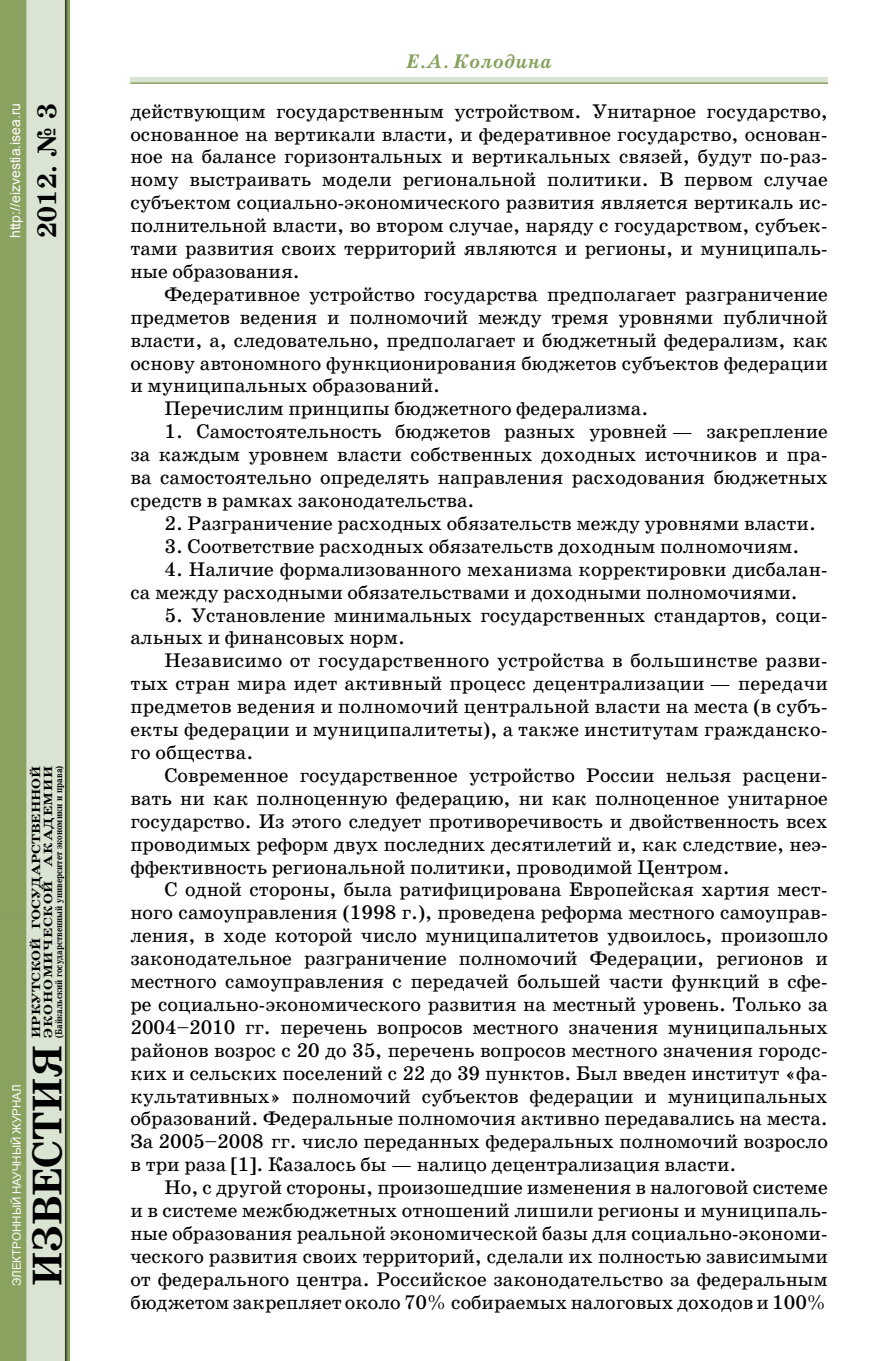
<style>
.page{position:relative;width:896px;height:1361px;background:#fff}
.page>*{position:absolute;margin:0;border:0;box-sizing:border-box;transform-origin:0 0}
.t1{font:700 42px "School Book C";color:#000}
.t2{font:700 27px "School Book C";color:#000}
.t3{font:20px/23px "School Book C";color:#000;text-align:justify}
.t4{font:italic 700 20px "School Book C";color:#89a260}
.t5{font:14px "Arial";color:#fff}
.t6{font:700 12px/12px "School Book C";color:#000;scale:1.25 1}
.t7{font:11.6px "Arial";color:#fff}
.t8{font:700 10px "School Book C";color:#000;scale:.85 1}
</style>
<div class="page">
<div style="left:130px;top:77px;width:698px;height:7px;background:#dbe4d3"></div>
<img style="left:0;top:0;width:70px;height:1361px">
<hr style="left:130px;top:82px;width:698px;height:2px;background:#89a260">
<p class="t5" style="left:6px;top:238px;width:137px;rotate:-90deg">http://eizvestia.isea.ru</p>
<h2 class="t2" style="left:32px;top:238px;width:136px;rotate:-90deg">2012. № 3</h2>
<p class="t7" style="left:9px;top:1286px;width:203px;rotate:-90deg">ЭЛЕКТРОННЫЙ НАУЧНЫЙ ЖУРНАЛ</p>
<p class="t6" style="left:30px;top:1037px;width:219px;rotate:-90deg">ИРКУТСКОЙ ГОСУДАРСТВЕННОЙ<br>ЭКОНОМИЧЕСКОЙ АКАДЕМИИ</p>
<p class="t8" style="left:53px;top:1037px;width:322px;rotate:-90deg">(Байкальский государственный университет экономики и права)</p>
<h1 class="t1" style="left:24px;top:1286px;width:243px;rotate:-90deg">ИЗВЕСТИЯ</h1>
<p class="t4" style="left:406px;top:51px;width:147px">Е.А. Колодина</p>
<p class="t3" style="left:130px;top:100px;width:699px">действующим государственным устройством. Унитарное государство, основанное на вертикали власти, и федеративное государство, основан&shy;ное на балансе горизонтальных и вертикальных связей, будут по-раз&shy;ному выстраивать модели региональной политики. В первом случае субъектом социально-экономического развития является вертикаль ис&shy;полнительной власти, во втором случае, наряду с государством, субъек&shy;тами развития своих территорий являются и регионы, и муниципаль&shy;ные образования.</p>
<p class="t3" style="left:164px;top:283px;width:665px">Федеративное устройство государства предполагает разграничение</p>
<p class="t3" style="left:130px;top:306px;width:699px">предметов ведения и полномочий между тремя уровнями публичной</p>
<p class="t3" style="left:130px;top:329px;width:699px">власти, а, следовательно, предполагает и бюджетный федерализм, как</p>
<p class="t3" style="left:130px;top:351px;width:699px">основу автономного функционирования бюджетов субъектов федерации</p>
<p class="t3" style="left:130px;top:374px;width:311px">и муниципальных образований.</p>
<p class="t3" style="left:164px;top:397px;width:485px">Перечислим принципы бюджетного федерализма.</p>
<p class="t3" style="left:130px;top:420px;width:699px;text-indent:34px">1. Самостоятельность бюджетов разных уровней — закрепление за каждым уровнем власти собственных доходных источников и пра&shy;ва самостоятельно определять направления расходования бюджетных средств в рамках законодательства.</p>
<p class="t3" style="left:164px;top:512px;width:653px">2. Разграничение расходных обязательств между уровнями власти.</p>
<p class="t3" style="left:164px;top:535px;width:636px">3. Соответствие расходных обязательств доходным полномочиям.</p>
<p class="t3" style="left:130px;top:558px;width:699px;text-indent:34px">4. Наличие формализованного механизма корректировки дисбалан&shy;са между расходными обязательствами и доходными полномочиями.</p>
<p class="t3" style="left:130px;top:603px;width:699px;text-indent:34px">5. Установление минимальных государственных стандартов, соци&shy;альных и финансовых норм.</p>
<p class="t3" style="left:130px;top:649px;width:699px;text-indent:34px">Независимо от государственного устройства в большинстве разви&shy;тых стран мира идет активный процесс децентрализации — передачи предметов ведения и полномочий центральной власти на места (в субъ&shy;екты федерации и муниципалитеты), а также институтам гражданско&shy;го общества.</p>
<p class="t3" style="left:130px;top:764px;width:699px;text-indent:34px">Современное государственное устройство России нельзя расцени&shy;вать ни как полноценную федерацию, ни как полноценное унитарное государство. Из этого следует противоречивость и двойственность всех проводимых реформ двух последних десятилетий и, как следствие, неэ&shy;ффективность региональной политики, проводимой Центром.</p>
<p class="t3" style="left:130px;top:878px;width:699px;text-indent:34px">С одной стороны, была ратифицирована Европейская хартия мест&shy;ного самоуправления (1998 г.), проведена реформа местного самоуправ&shy;ления, в ходе которой число муниципалитетов удвоилось, произошло законодательное разграничение полномочий Федерации, регионов и местного самоуправления с передачей большей части функций в сфе&shy;ре социально-экономического развития на местный уровень. Только за 2004–2010 гг. перечень вопросов местного значения муниципальных районов возрос с 20 до 35, перечень вопросов местного значения городс&shy;ких и сельских поселений с 22 до 39 пунктов. Был введен институт «фа&shy;культативных» полномочий субъектов федерации и муниципальных образований. Федеральные полномочия активно передавались на места.<br>За 2005–2008 гг. число переданных федеральных полномочий возросло в три раза [1]. Казалось бы — налицо децентрализация власти.</p>
<p class="t3" style="left:130px;top:1176px;width:699px;text-indent:34px">Но, с другой стороны, произошедшие изменения в налоговой системе и в системе межбюджетных отношений лишили регионы и муниципаль&shy;ные образования реальной экономической базы для социально-экономи&shy;ческого развития своих территорий, сделали их полностью зависимыми от федерального центра. Российское законодательство за федеральным бюджетом закрепляет около 70% собираемых налоговых доходов и 100%</p>
</div>
